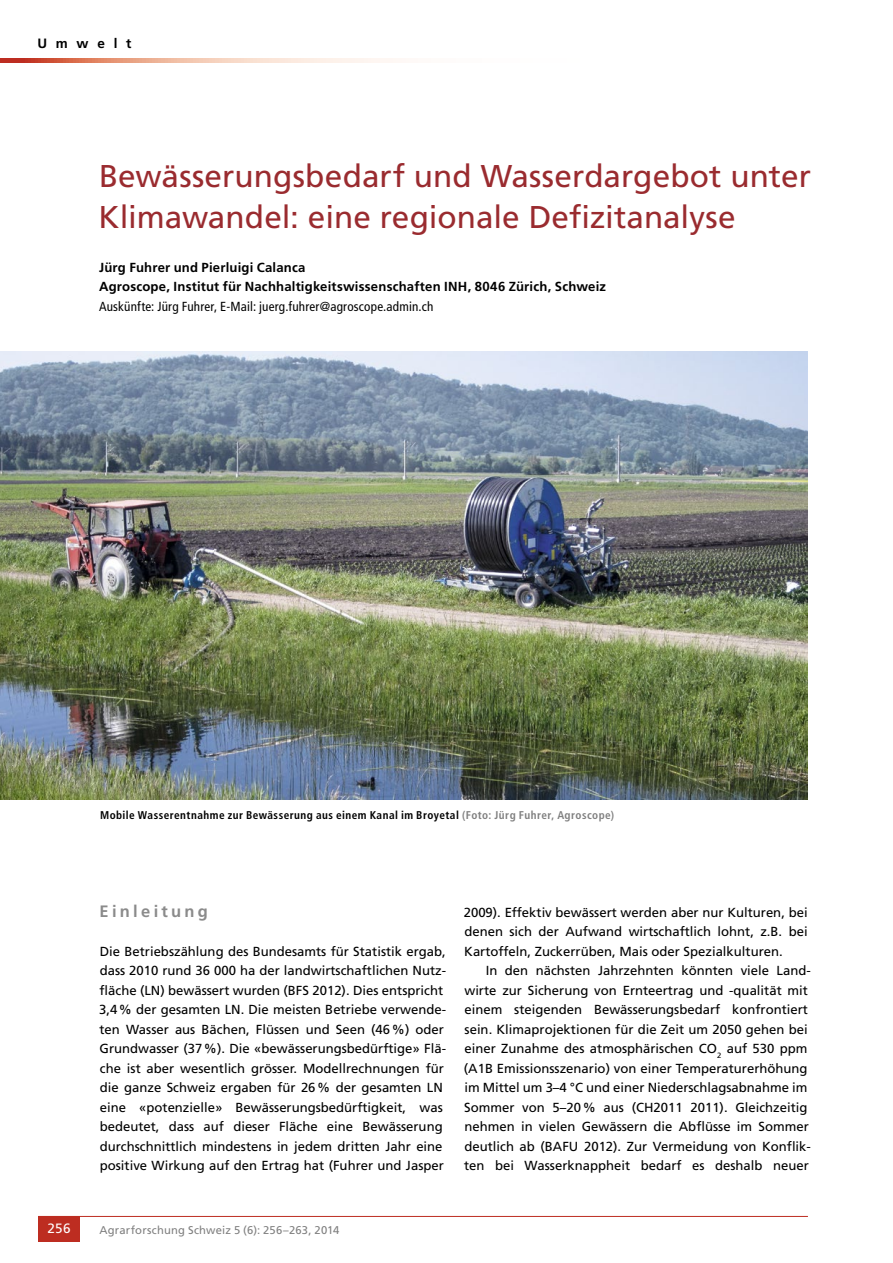
<style>
.page{position:relative;width:893px;height:1263px;background:#fff}
.page>*{position:absolute;margin:0;border:0;box-sizing:border-box;transform-origin:0 0}
.t1{font:31.5px/40.5px "Frutiger LT Std";color:#9a2b2f}
.t2{font:700 16.5px "Frutiger LT Std";letter-spacing:.2em;color:#8b8b8b}
.t3{font:700 13.5px "Frutiger LT Std";letter-spacing:.65em;color:#000}
.t4{font:13.5px "Frutiger LT Std";color:#fff}
.t5{font:13.2px/19.5px "Frutiger LT Std";color:#000}
.t6{font:700 13.2px/19.5px "Frutiger LT Std";letter-spacing:.015em;color:#000}
.t7{font:condensed 13.2px "Frutiger LT Std";letter-spacing:.015em;color:#000}
.t8{font:700 condensed 11.25px "Frutiger LT Std";letter-spacing:.04em;color:#000}
.t9{font:11.25px "Frutiger LT Std";letter-spacing:.015em;color:#808080}
.s1{color:#808080}
</style>
<div class="page">
<hr style="left:38px;top:1216px;width:770px;height:1px;background:#bd2d21">
<div style="left:38px;top:1216px;width:42px;height:26px;background:#bd2d21"></div>
<svg style="left:0;top:58px;width:396px;height:5px;background:#ebb2a0"></svg>
<img style="left:0;top:351px;width:808px;height:449px">
<p class="t3" style="left:37px;top:36px;width:96px">Umwelt</p>
<h1 class="t1" style="left:99px;top:156px;width:714px">Bewässerungsbedarf und Wasserdargebot unter<br>Klimawandel: eine regionale Defizitanalyse</h1>
<p class="t6" style="left:99px;top:258px;width:508px">Jürg Fuhrer und Pierluigi Calanca<br>Agroscope, Institut für Nachhaltigkeitswissenschaften INH, 8046 Zürich, Schweiz</p>
<p class="t7" style="left:99px;top:299px;width:336px">Auskünfte: Jürg Fuhrer, E-Mail: juerg.fuhrer@agroscope.admin.ch</p>
<p class="t8" style="left:100px;top:808px;width:516px">Mobile Wasserentnahme zur Bewässerung aus einem Kanal im Broyetal <span class="s1">(Foto: Jürg Fuhrer, Agroscope)</span></p>
<p class="t2" style="left:100px;top:901px;width:110px">Einleitung</p>
<p class="t5" style="left:99px;top:941px;width:349px">Die Betriebszählung des Bundesamts für Statistik ergab, dass 2010 rund 36 000 ha der landwirtschaftlichen Nutz&shy;fläche (LN) bewässert wurden (BFS 2012). Dies entspricht 3,4% der gesamten LN. Die meisten Betriebe verwende&shy;ten Wasser aus Bächen, Flüssen und Seen (46%) oder Grundwasser (37%). Die «bewässerungsbedürftige» Flä&shy;che ist aber wesentlich grösser. Modellrechnungen für die ganze Schweiz ergaben für 26% der gesamten LN eine «potenzielle» Bewässerungsbedürftigkeit, was bedeutet, dass auf dieser Fläche eine Bewässerung durchschnittlich mindestens in jedem dritten Jahr eine positive Wirkung auf den Ertrag hat (Fuhrer und Jasper</p>
<p class="t5" style="left:464px;top:902px;width:345px;text-align:justify">2009). Effektiv bewässert werden aber nur Kulturen, bei denen sich der Aufwand wirtschaftlich lohnt, z.B. bei Kartoffeln, Zuckerrüben, Mais oder Spezialkulturen.</p>
<p class="t5" style="left:464px;top:961px;width:349px;text-indent:22px">In den nächsten Jahrzehnten könnten viele Land&shy;wirte zur Sicherung von Ernteertrag und -qualität mit einem steigenden Bewässerungsbedarf konfrontiert sein. Klimaprojektionen für die Zeit um 2050 gehen bei einer Zunahme des atmosphärischen CO<sub>2</sub> auf 530 ppm (A1B Emissionsszenario) von einer Temperaturerhöhung im Mittel um 3–4 °C und einer Niederschlagsabnahme im Sommer von 5–20% aus (CH2011 2011). Gleichzeitig nehmen in vielen Gewässern die Abflüsse im Sommer deutlich ab (BAFU 2012). Zur Vermeidung von Konflik&shy;ten bei Wasserknappheit bedarf es deshalb neuer</p>
<p class="t4" style="left:48px;top:1221px;width:24px">256</p>
<p class="t9" style="left:99px;top:1223px;width:241px">Agrarforschung Schweiz 5 (6): 256–263, 2014</p>
</div>
